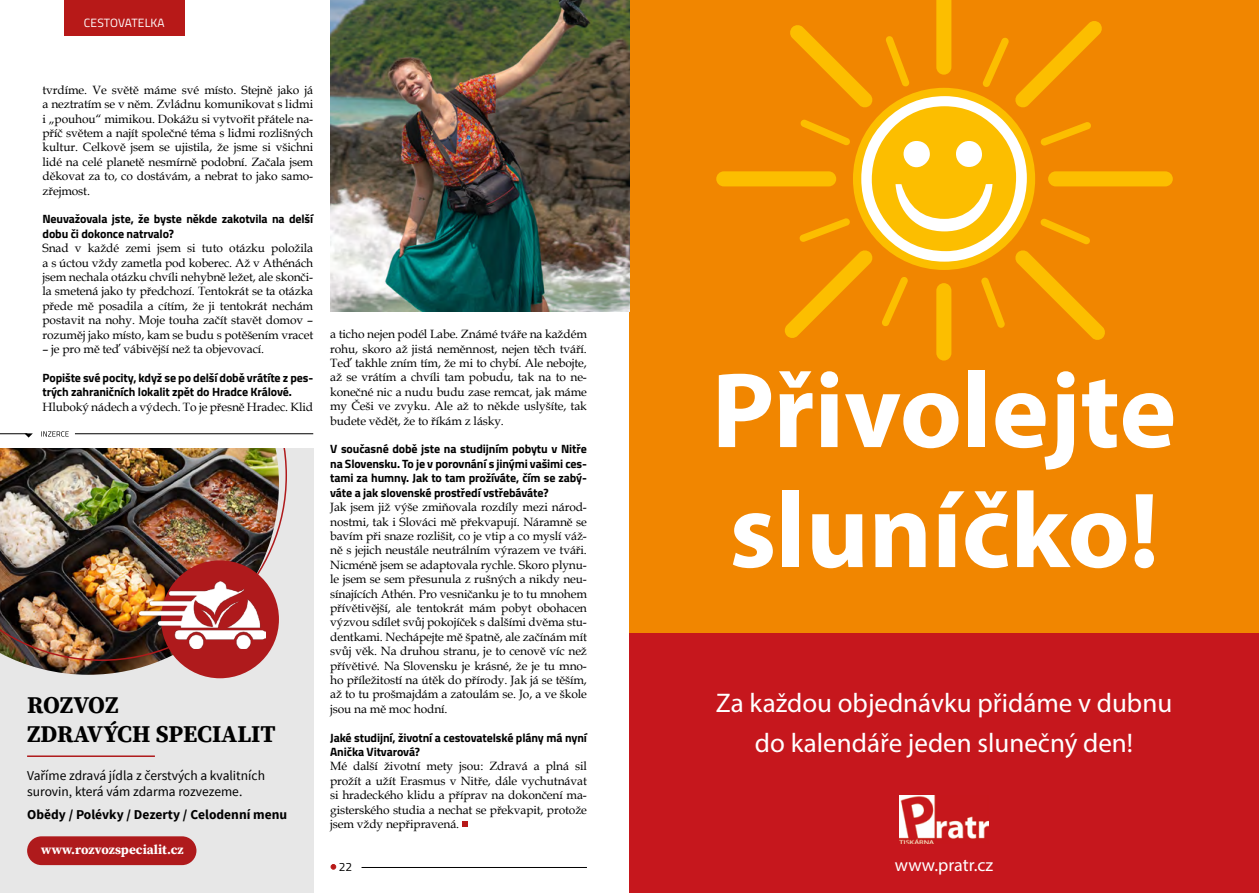
<style>
.page{position:relative;width:1259px;height:893px;background:#fff}
.page>*{position:absolute;margin:0;border:0;box-sizing:border-box;transform-origin:0 0}
.t1{font:700 108px/120px "Myriad Pro";color:#fff}
.t2{font:27px/40.5px "Myriad Pro";color:#fff;text-align:center}
.t3{font:24px/28.8px "Source Serif Variable";letter-spacing:-.005em;color:#000}
.t4{font:18px "Myriad Pro";color:#fff}
.t5{font:13.5px/16.2px "Source Sans Pro";color:#000}
.t6{font:700 13.5px "Source Sans Pro";color:#000}
.t7{font:13.2px "Source Serif Variable";color:#fff}
.t8{font:12px/14.4px "Book Antiqua";letter-spacing:-.01em;color:#000;text-align:justify}
.t9{font:700 12px/14.4px "Titillium";letter-spacing:-.01em;color:#000}
.t10{font:12px "Titillium Web";letter-spacing:.01em;color:#fff}
.t11{font:12px "Titillium Web";color:#000}
</style>
<div class="page">
<svg style="left:331px;top:864px;width:5px;height:5px"></svg>
<hr style="left:361px;top:867px;width:226px;height:1px;background:#000">
<div style="left:629px;top:0;width:630px;height:799px;background:#f18600"></div>
<div style="left:629px;top:633px;width:630px;height:260px;background:#c6171d"></div>
<div style="left:1048px;top:171px;width:124px;height:15px;background:#fcbe00;border-radius:8px"></div>
<div style="left:716px;top:171px;width:120px;height:15px;background:#fcbe00;border-radius:8px"></div>
<div style="left:936px;top:283px;width:15px;height:78px;background:#fcbe00;border-radius:8px"></div>
<svg style="left:784px;top:0;width:321px;height:341px"></svg>
<div style="left:0;top:448px;width:313px;height:445px;background:#e7e7e7"></div>
<img style="left:17px;top:661px;width:245px;height:14px">
<img style="left:0;top:448px;width:287px;height:213px">
<div style="left:161px;top:560px;width:118px;height:118px;background:#af1a1c;border-radius:50%"></div>
<img style="left:140px;top:581px;width:125px;height:67px">
<hr style="left:27px;top:755px;width:128px;height:2px;background:#af1a1c">
<div style="left:27px;top:836px;width:169px;height:29px;background:#af1a1c;border-radius:14px"></div>
<svg style="left:41px;top:431px;width:28px;height:6px"></svg>
<svg style="left:0;top:433px;width:33px;height:5px"></svg>
<hr style="left:75px;top:433px;width:238px;height:1px;background:#000">
<img style="left:331px;top:0;width:298px;height:311px">
<div style="left:64px;top:0;width:120px;height:35px;background:#b71918"></div>
<svg style="left:462px;top:822px;width:6px;height:5px"></svg>
<p class="t10" style="left:84px;top:14px;width:82px">CESTOVATELKA</p>
<p class="t8" style="left:43px;top:82px;width:272px">tvrdíme. Ve světě máme své místo. Stejně jako já a neztratím se v něm. Zvládnu komunikovat s lidmi i „pouhou“ mimikou. Dokážu si vytvořit přátele na&shy;příč světem a najít společné téma s lidmi rozlišných kultur. Celkově jsem se ujistila, že jsme si všichni lidé na celé planetě nesmírně podobní. Začala jsem děkovat za to, co dostávám, a nebrat to jako samo&shy;zřejmost.</p>
<p class="t9" style="left:43px;top:211px;width:272px">Neuvažovala jste, že byste někde zakotvila na delší dobu či dokonce natrvalo?</p>
<p class="t8" style="left:43px;top:241px;width:272px">Snad v každé zemi jsem si tuto otázku položila a s úctou vždy zametla pod koberec. Až v Athénách jsem nechala otázku chvíli nehybně ležet, ale skonči&shy;la smetená jako ty předchozí. Tentokrát se ta otázka přede mě posadila a cítím, že ji tentokrát nechám postavit na nohy. Moje touha začít stavět domov – rozuměj jako místo, kam se budu s potěšením vracet</p>
<p class="t8" style="left:43px;top:341px;width:223px">– je pro mě teď vábivější než ta objevovací.</p>
<p class="t9" style="left:43px;top:370px;width:272px">Popište své pocity, když se po delší době vrátíte z pes&shy;trých zahraničních lokalit zpět do Hradce Králové.</p>
<p class="t8" style="left:43px;top:399px;width:272px">Hluboký nádech a výdech. To je přesně Hradec. Klid</p>
<h3 class="t3" style="left:27px;top:691px;width:250px">ROZVOZ<br>ZDRAVÝCH SPECIALIT</h3>
<p class="t5" style="left:27px;top:767px;width:239px">Vaříme zdravá jídla z čerstvých a kvalitních surovin, která vám zdarma rozvezeme.</p>
<p class="t6" style="left:27px;top:805px;width:262px">Obědy / Polévky / Dezerty / Celodenní menu</p>
<p class="t7" style="left:41px;top:841px;width:144px">www.rozvozspecialit.cz</p>
<p class="t8" style="left:330px;top:327px;width:258px">a ticho nejen podél Labe. Známé tváře na každém rohu, skoro až jistá neměnnost, nejen těch tváří.<br>Teď takhle zním tím, že mi to chybí. Ale nebojte, až se vrátím a chvíli tam pobudu, tak na to ne&shy;konečné nic a nudu budu zase remcat, jak máme my Češi ve zvyku. Ale až to někde uslyšíte, tak budete vědět, že to říkám z lásky.</p>
<p class="t9" style="left:330px;top:441px;width:258px;text-align:justify">V současné době jste na studijním pobytu v Nitře na Slovensku. To je v porovnání s jinými vašimi ces&shy;tami za humny. Jak to tam prožíváte, čím se zabý&shy;váte a jak slovenské prostředí vstřebáváte?</p>
<p class="t8" style="left:330px;top:500px;width:258px">Jak jsem již výše zmiňovala rozdíly mezi národ&shy;nostmi, tak i Slováci mě překvapují. Náramně se bavím při snaze rozlišit, co je vtip a co myslí váž&shy;ně s jejich neustále neutrálním výrazem ve tváři.<br>Nicméně jsem se adaptovala rychle. Skoro plynu&shy;le jsem se sem přesunula z rušných a nikdy neu&shy;sínajících Athén. Pro vesničanku je to tu mnohem přívětivější, ale tentokrát mám pobyt obohacen výzvou sdílet svůj pokojíček s dalšími dvěma stu&shy;dentkami. Nechápejte mě špatně, ale začínám mít svůj věk. Na druhou stranu, je to cenově víc než přívětivé. Na Slovensku je krásné, že je tu mno&shy;ho příležitostí na útěk do přírody. Jak já se těším, až to tu prošmajdám a zatoulám se. Jo, a ve škole jsou na mě moc hodní.</p>
<p class="t9" style="left:330px;top:729px;width:258px">Jaké studijní, životní a cestovatelské plány má nyní<br>Anička Vitvarová?</p>
<p class="t8" style="left:330px;top:759px;width:258px">Mé další životní mety jsou: Zdravá a plná sil prožít a užít Erasmus v Nitře, dále vychutnávat si hradeckého klidu a příprav na dokončení ma&shy;gisterského studia a nechat se překvapit, protože jsem vždy nepřipravená.</p>
<p class="t11" style="left:339px;top:858px;width:15px">22</p>
<h1 class="t1" style="left:711px;top:347px;width:466px">Přivolejte sluníčko!</h1>
<h2 class="t2" style="left:716px;top:682px;width:458px">Za každou objednávku přidáme v dubnu do kalendáře jeden slunečný den!</h2>
<h3 class="t4" style="left:895px;top:853px;width:100px">www.pratr.cz</h3>
</div>
